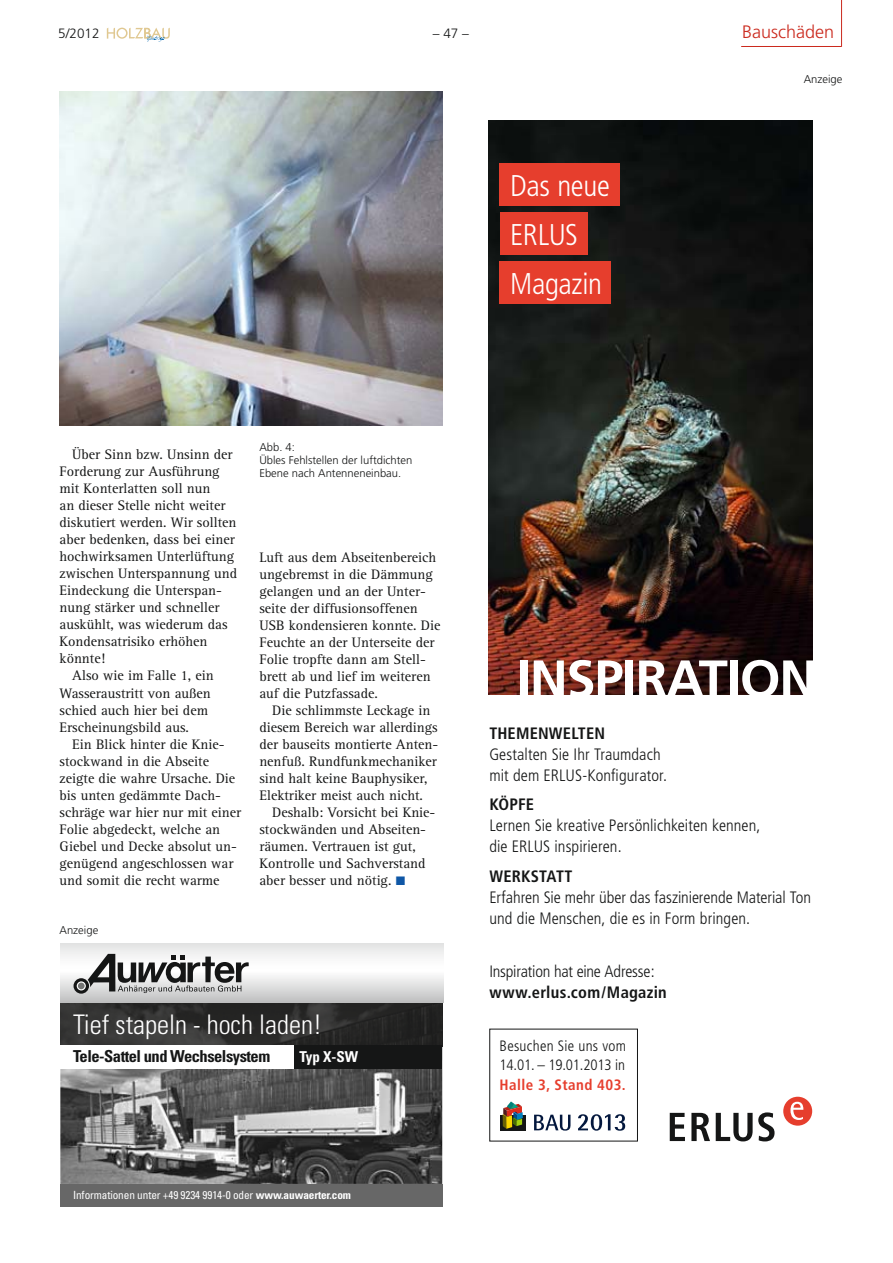
<style>
.page{position:relative;width:893px;height:1263px;background:#fff}
.page>*{position:absolute;margin:0;border:0;box-sizing:border-box;transform-origin:0 0}
.t1{font:700 52.5px "Frutiger";letter-spacing:-.025em;color:#fff}
.t2{font:300 condensed 30px/48.9px "Frutiger";letter-spacing:-.015em;color:#fff}
.t3{font:300 condensed 27px "Univers";color:#fff}
.t4{font:300 18px "Frutiger";color:#cb2a1e}
.t5{font:300 condensed 16.5px/21px "Frutiger";letter-spacing:.005em;color:#151616}
.t6{font:700 condensed 16.5px "Frutiger";letter-spacing:.01em;color:#151616}
.t7{font:700 condensed 16.5px "Univers";letter-spacing:-.03em;color:#151616}
.t8{font:300 condensed 15px/19.5px "Frutiger";letter-spacing:.02em;color:#151616}
.t9{font:700 condensed 15px "Frutiger";letter-spacing:.03em;color:#e63e2d}
.t10{font:700 condensed 15px "Univers";color:#fff}
.t11{font:14.25px/17px "Rotis Serif";color:#151616}
.t12{font:300 13.5px "Frutiger";color:#151616}
.t13{font:300 11.25px/12.8px "Frutiger";color:#151616}
.t14{font:condensed 11.25px "Univers";letter-spacing:-.01em;color:#fff}
.s1{font-family:"European Pi Three";color:#0f57a6}
.s2{font-weight:700}
</style>
<div class="page">
<hr style="left:841px;top:0;width:1px;height:47px;background:#cb2a1e">
<hr style="left:741px;top:46px;width:100px;height:1px;background:#cb2a1e">
<svg style="left:107px;top:28px;width:63px;height:14px"></svg>
<img style="left:60px;top:91px;width:382px;height:334px">
<div style="left:783px;top:1097px;width:29px;height:29px;background:#e63e2d;border-radius:50%"></div>
<svg style="left:790px;top:1102px;width:13px;height:18px"></svg>
<svg style="left:670px;top:1113px;width:15px;height:28px"></svg>
<svg style="left:691px;top:1113px;width:19px;height:28px"></svg>
<svg style="left:716px;top:1112px;width:58px;height:29px"></svg>
<div style="left:489px;top:1029px;width:149px;height:112px;border:1px solid #151616"></div>
<img style="left:489px;top:121px;width:323px;height:574px">
<div style="left:500px;top:163px;width:120px;height:43px;background:#e63e2d"></div>
<div style="left:500px;top:212px;width:88px;height:43px;background:#e63e2d"></div>
<div style="left:500px;top:261px;width:111px;height:43px;background:#e63e2d"></div>
<svg style="left:500px;top:1115px;width:26px;height:15px"></svg>
<svg style="left:503px;top:1101px;width:20px;height:28px"></svg>
<svg style="left:534px;top:1115px;width:36px;height:15px"></svg>
<svg style="left:578px;top:1114px;width:47px;height:17px"></svg>
<img style="left:60px;top:1069px;width:382px;height:115px">
<div style="left:60px;top:1185px;width:383px;height:22px;background:#676767"></div>
<img style="left:60px;top:1004px;width:382px;height:41px">
<svg style="left:60px;top:943px;width:383px;height:60px"></svg>
<svg style="left:74px;top:978px;width:15px;height:16px"></svg>
<svg style="left:77px;top:981px;width:9px;height:9px"></svg>
<div style="left:78px;top:982px;width:7px;height:7px;background:#747574;border-radius:50%"></div>
<svg style="left:88px;top:954px;width:161px;height:39px"></svg>
<div style="left:295px;top:1045px;width:147px;height:24px;background:#151616"></div>
<p class="t12" style="left:58px;top:28px;width:43px">5/2012</p>
<p class="t12" style="left:433px;top:28px;width:38px">– 47 –</p>
<p class="t4" style="left:742px;top:25px;width:94px">Bauschäden</p>
<h2 class="t2" style="left:510px;top:163px;width:101px">Das neue<br>ERLUS<br>Magazin</h2>
<p class="t13" style="left:804px;top:74px;width:40px">Anzeige</p>
<p class="t11" style="left:72px;top:447px;width:162px">Über Sinn bzw. Unsinn der</p>
<p class="t11" style="left:60px;top:464px;width:162px">Forderung zur Ausführung</p>
<p class="t11" style="left:60px;top:481px;width:152px">mit Konterlatten soll nun</p>
<p class="t11" style="left:60px;top:498px;width:167px">an dieser Stelle nicht weiter</p>
<p class="t11" style="left:60px;top:515px;width:178px">diskutiert werden. Wir sollten</p>
<p class="t11" style="left:60px;top:532px;width:177px">aber bedenken, dass bei einer</p>
<p class="t11" style="left:60px;top:549px;width:176px">hochwirksamen Unterlüftung</p>
<p class="t11" style="left:60px;top:566px;width:179px">zwischen Unterspannung und</p>
<p class="t11" style="left:60px;top:583px;width:164px">Eindeckung die Unterspan-</p>
<p class="t11" style="left:60px;top:600px;width:161px">nung stärker und schneller</p>
<p class="t11" style="left:60px;top:617px;width:170px">auskühlt, was wiederum das</p>
<p class="t11" style="left:60px;top:634px;width:149px">Kondensatrisiko erhöhen</p>
<p class="t11" style="left:60px;top:651px;width:47px">könnte!</p>
<p class="t11" style="left:72px;top:668px;width:143px">Also wie im Falle 1, ein</p>
<p class="t11" style="left:60px;top:685px;width:153px">Wasseraustritt von außen</p>
<p class="t11" style="left:60px;top:703px;width:150px">schied auch hier bei dem</p>
<p class="t11" style="left:60px;top:720px;width:131px">Erscheinungsbild aus.</p>
<p class="t11" style="left:72px;top:737px;width:154px">Ein Blick hinter die Knie-</p>
<p class="t11" style="left:60px;top:754px;width:151px">stockwand in die Abseite</p>
<p class="t11" style="left:60px;top:771px;width:177px">zeigte die wahre Ursache. Die</p>
<p class="t11" style="left:60px;top:788px;width:163px">bis unten gedämmte Dach-</p>
<p class="t11" style="left:60px;top:805px;width:183px">schräge war hier nur mit einer</p>
<p class="t11" style="left:60px;top:822px;width:162px">Folie abgedeckt, welche an</p>
<p class="t11" style="left:60px;top:839px;width:179px">Giebel und Decke absolut un-</p>
<p class="t11" style="left:60px;top:856px;width:175px">genügend angeschlossen war</p>
<p class="t11" style="left:60px;top:873px;width:162px">und somit die recht warme</p>
<p class="t13" style="left:60px;top:925px;width:40px">Anzeige</p>
<p class="t13" style="left:259px;top:442px;width:155px">Abb. 4:<br>Übles Fehlstellen der luftdichten<br>Ebene nach Antenneneinbau.</p>
<p class="t11" style="left:259px;top:550px;width:182px">Luft aus dem Abseitenbereich ungebremst in die Dämmung gelangen und an der Unter&shy;seite der diffusionsoffenen<br>USB kondensieren konnte. Die<br>Feuchte an der Unterseite der<br>Folie tropfte dann am Stell&shy;brett ab und lief im weiteren auf die Putzfassade.</p>
<p class="t11" style="left:259px;top:703px;width:180px;text-indent:13px">Die schlimmste Leckage in diesem Bereich war allerdings der bauseits montierte Anten&shy;nenfuß. Rundfunkmechaniker sind halt keine Bauphysiker,<br>Elektriker meist auch nicht.</p>
<p class="t11" style="left:259px;top:805px;width:178px;text-indent:13px">Deshalb: Vorsicht bei Knie&shy;stockwänden und Abseiten&shy;räumen. Vertrauen ist gut,<br>Kontrolle und Sachverstand aber besser und nötig. <span class="s1">-</span></p>
<h3 class="t3" style="left:73px;top:1014px;width:250px">Tief stapeln - hoch laden!</h3>
<p class="t7" style="left:73px;top:1050px;width:199px">Tele-Sattel und Wechselsystem</p>
<p class="t10" style="left:300px;top:1051px;width:60px">Typ X-SW</p>
<p class="t14" style="left:73px;top:1191px;width:279px">Informationen unter +49 9234 9914-0 oder <span class="s2">www.auwaerter.com</span></p>
<h1 class="t1" style="left:516px;top:658px;width:302px">INSPIRATION</h1>
<p class="t6" style="left:489px;top:726px;width:117px">THEMENWELTEN</p>
<p class="t5" style="left:489px;top:745px;width:179px">Gestalten Sie Ihr Traumdach mit dem ERLUS-Konfigurator.</p>
<p class="t6" style="left:489px;top:798px;width:46px">KÖPFE</p>
<p class="t5" style="left:489px;top:816px;width:273px">Lernen Sie kreative Persönlichkeiten kennen, die ERLUS inspirieren.</p>
<p class="t6" style="left:489px;top:869px;width:85px">WERKSTATT</p>
<p class="t5" style="left:489px;top:888px;width:323px">Erfahren Sie mehr über das faszinierende Material Ton und die Menschen, die es in Form bringen.</p>
<p class="t5" style="left:489px;top:962px;width:167px">Inspiration hat eine Adresse:</p>
<p class="t6" style="left:489px;top:985px;width:179px">www.erlus.com/Magazin</p>
<p class="t8" style="left:499px;top:1037px;width:128px">Besuchen Sie uns vom<br>14.01. – 19.01.2013 in</p>
<p class="t9" style="left:499px;top:1078px;width:128px">Halle 3, Stand 403.</p>
</div>
